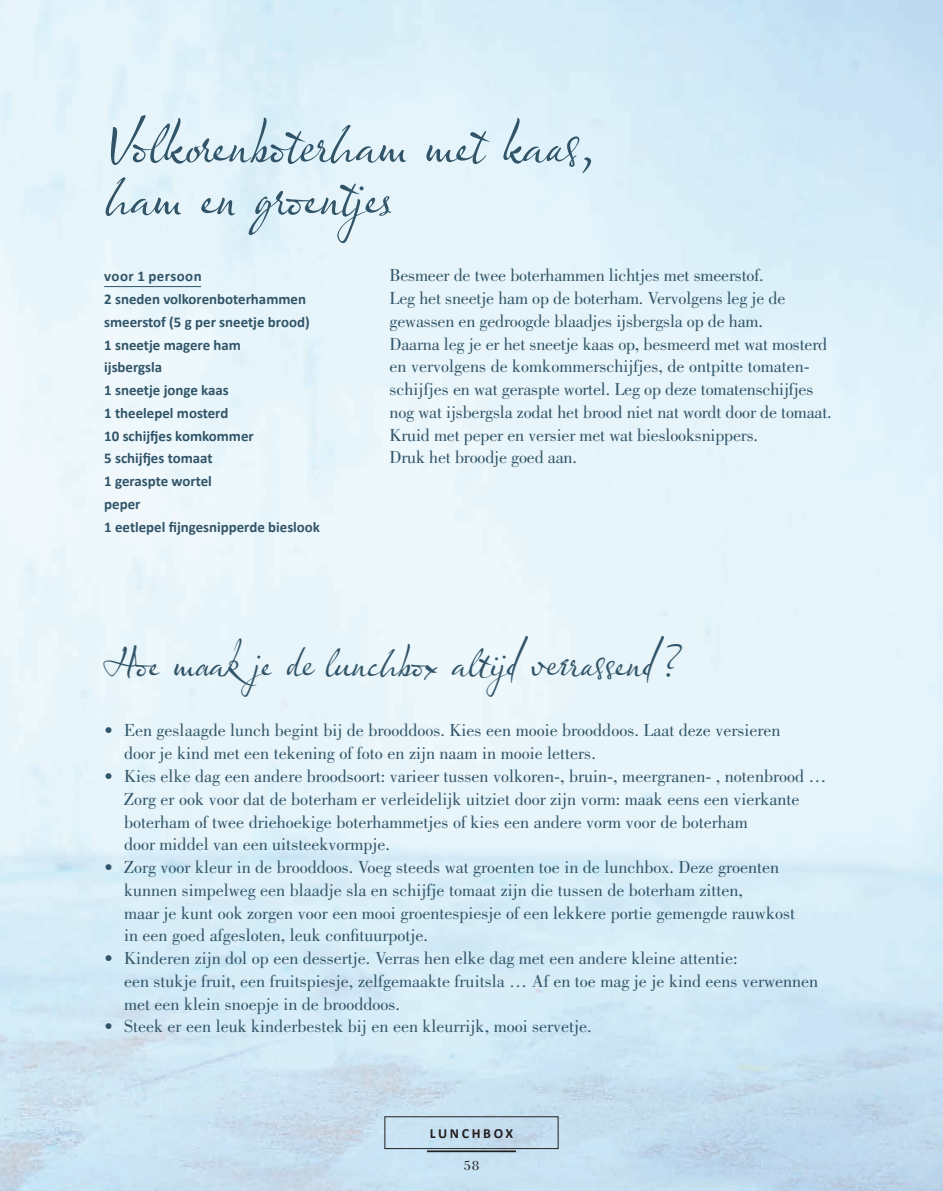
<style>
.page{position:relative;width:943px;height:1191px;background:#fff}
.page>*{position:absolute;margin:0;border:0;box-sizing:border-box;transform-origin:0 0}
.titel_gerecht{font:57.75px/52.5px "Olicana Smooth";color:#315468}
.citaat_wit{font:42px "Olicana Smooth";color:#315468}
.gerecht_tekst{font:18.03px/22.8px "Bodoni";color:#315468}
.boodschappenlijstje{font:700 14.88px "Calibri";color:#315468}
.boodschappenlijst__v{font:700 14.88px "Calibri";letter-spacing:.03em;color:#315468}
.t1{font:700 14px "Calibri";letter-spacing:.19em;color:#231f20}
.t2{font:14px "Bodoni";color:#231f20}
</style>
<div class="page">
<img style="left:0;top:0;width:943px;height:1191px">
<hr style="left:104px;top:286px;width:97px;height:1px;background:#315468">
<div style="left:384px;top:1116px;width:174px;height:32px;border:1px solid #231f20"></div>
<hr style="left:427px;top:1150px;width:89px;height:2px;background:#231f20">
<p class="titel_gerecht" style="left:104px;top:114px;width:492px">Volkorenboterham met kaas, ham en groentjes</p>
<p class="gerecht_tekst" style="left:389px;top:264px;width:443px">Besmeer de twee boterhammen lichtjes met smeerstof.<br>Leg het sneetje ham op de boterham. Vervolgens leg je de gewassen en gedroogde blaadjes ijsbergsla op de ham.<br>Daarna leg je er het sneetje kaas op, besmeerd met wat mosterd en vervolgens de komkommerschijfjes, de ontpitte tomaten&shy;schijfjes en wat geraspte wortel. Leg op deze tomatenschijfjes nog wat ijsbergsla zodat het brood niet nat wordt door de tomaat.<br>Kruid met peper en versier met wat bieslooksnippers.</p>
<p class="gerecht_tekst" style="left:389px;top:446px;width:189px">Druk het broodje goed aan.</p>
<p class="boodschappenlijst__v" style="left:104px;top:267px;width:99px">voor 1 persoon</p>
<p class="boodschappenlijstje" style="left:104px;top:290px;width:203px">2 sneden volkorenboterhammen</p>
<p class="boodschappenlijstje" style="left:104px;top:312px;width:207px">smeerstof (5 g per sneetje brood)</p>
<p class="boodschappenlijstje" style="left:104px;top:335px;width:138px">1 sneetje magere ham</p>
<p class="boodschappenlijstje" style="left:104px;top:358px;width:59px">ijsbergsla</p>
<p class="boodschappenlijstje" style="left:104px;top:380px;width:126px">1 sneetje jonge kaas</p>
<p class="boodschappenlijstje" style="left:104px;top:403px;width:126px">1 theelepel mosterd</p>
<p class="boodschappenlijstje" style="left:104px;top:426px;width:151px">10 schijfjes komkommer</p>
<p class="boodschappenlijstje" style="left:104px;top:449px;width:110px">5 schijfjes tomaat</p>
<p class="boodschappenlijstje" style="left:104px;top:471px;width:109px">1 geraspte wortel</p>
<p class="boodschappenlijstje" style="left:104px;top:494px;width:38px">peper</p>
<p class="boodschappenlijstje" style="left:104px;top:517px;width:217px">1 eetlepel fijngesnipperde bieslook</p>
<p class="citaat_wit" style="left:104px;top:636px;width:581px">Hoe maak je de lunchbox altijd verrassend?</p>
<p class="gerecht_tekst" style="left:124px;top:719px;width:658px;text-indent:-20px">• Een geslaagde lunch begint bij de brooddoos. Kies een mooie brooddoos. Laat deze versieren door je kind met een tekening of foto en zijn naam in mooie letters.</p>
<p class="gerecht_tekst" style="left:124px;top:764px;width:704px;text-indent:-20px">• Kies elke dag een andere broodsoort: varieer tussen volkoren-, bruin-, meergranen- , notenbrood … Zorg er ook voor dat de boterham er verleidelijk uitziet door zijn vorm: maak eens een vierkante boterham of twee driehoekige boterhammetjes of kies een andere vorm voor de boterham<br>door middel van een uitsteekvormpje.</p>
<p class="gerecht_tekst" style="left:124px;top:855px;width:672px;text-indent:-20px">• Zorg voor kleur in de brooddoos. Voeg steeds wat groenten toe in de lunchbox. Deze groenten kunnen simpelweg een blaadje sla en schijfje tomaat zijn die tussen de boterham zitten,<br>maar je kunt ook zorgen voor een mooi groentespiesje of een lekkere portie gemengde rauwkost in een goed afgesloten, leuk confituurpotje.</p>
<p class="gerecht_tekst" style="left:124px;top:946px;width:695px;text-indent:-20px">• Kinderen zijn dol op een dessertje. Verras hen elke dag met een andere kleine attentie:<br>een stukje fruit, een fruitspiesje, zelfgemaakte fruitsla … Af en toe mag je je kind eens verwennen met een klein snoepje in de brooddoos.</p>
<p class="gerecht_tekst" style="left:104px;top:1015px;width:489px">• Steek er een leuk kinderbestek bij en een kleurrijk, mooi servetje.</p>
<p class="t1" style="left:430px;top:1124px;width:85px">LUNCHBOX</p>
<p class="t2" style="left:464px;top:1157px;width:17px">58</p>
</div>
